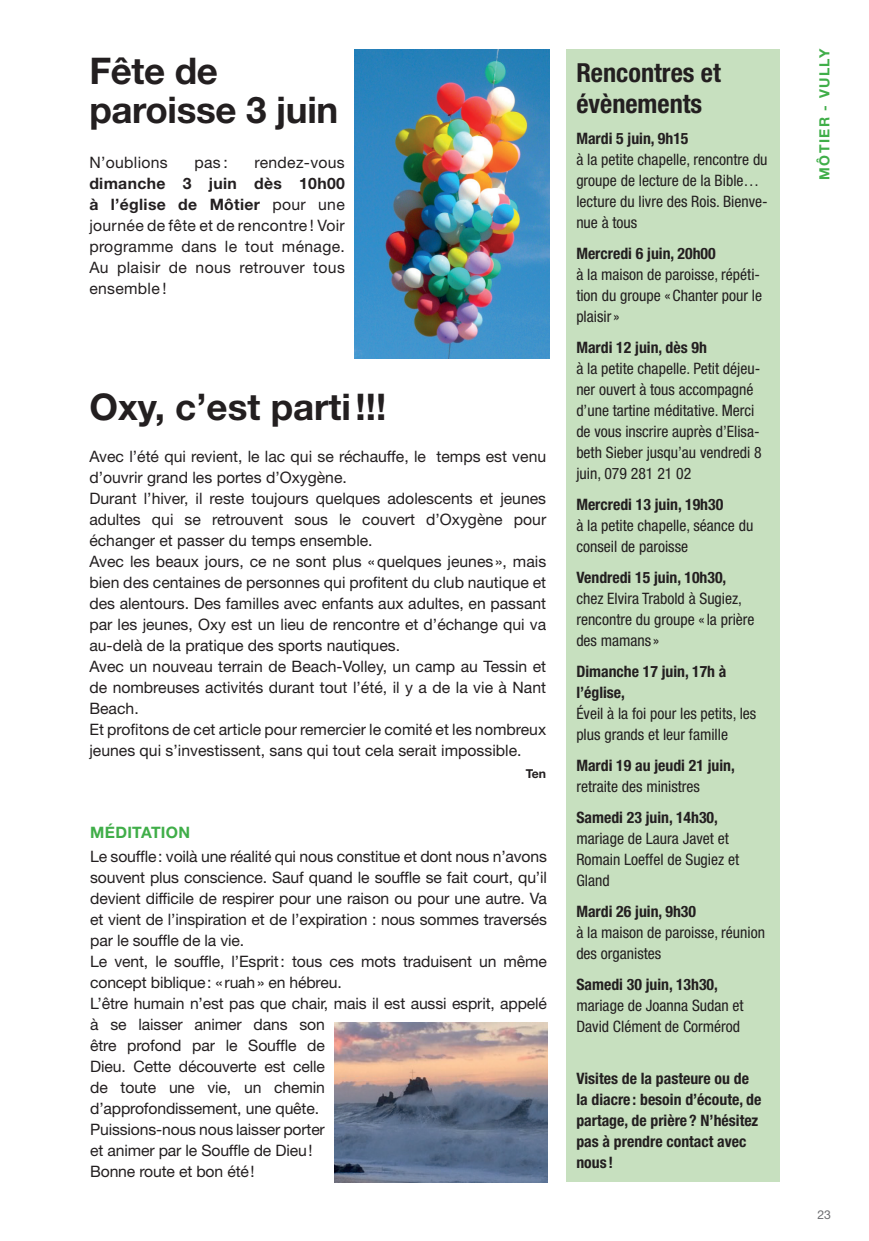
<style>
.page{position:relative;width:869px;height:1241px;background:#fff}
.page>*{position:absolute;margin:0;border:0;box-sizing:border-box;transform-origin:0 0}
.t1{font:700 36.75px/38.5px "Helvetica Neue LT Std";letter-spacing:-.01em;color:#231f20}
.t2{font:700 condensed 26.25px/31.5px "Helvetica Neue LT Std";color:#231f20}
.t3{font:15.75px/21px "Helvetica Neue LT Std";color:#231f20}
.t4{font:condensed 15.75px/21px "Helvetica Neue LT Std";color:#231f20}
.t5{font:700 condensed 15.75px/21px "Helvetica Neue LT Std";color:#231f20}
.t6{font:15.75px "Helvetica Neue LT Std";letter-spacing:.02em;color:#231f20}
.t7{font:700 15.75px "Helvetica Neue LT Std";letter-spacing:.02em;color:#40ae49}
.t8{font:700 14px "Helvetica Neue LT Std";letter-spacing:.1em;color:#40ae49}
.t9{font:700 12.25px "Helvetica Neue LT Std";color:#231f20}
.t10{font:12.25px "Helvetica Neue LT Std";color:#6c6d70}
.s1{font-weight:700}
</style>
<div class="page">
<div style="left:566px;top:49px;width:213px;height:1132px;background:#c7e0bf"></div>
<img style="left:334px;top:1022px;width:213px;height:159px">
<img style="left:354px;top:50px;width:195px;height:308px">
<h1 class="t1" style="left:89px;top:51px;width:250px">Fête de paroisse 3 juin</h1>
<p class="t6" style="left:89px;top:153px;width:80px">N’oublions</p>
<p class="t3" style="left:194px;top:152px;width:35px">pas :</p>
<p class="t6" style="left:254px;top:153px;width:92px">rendez-vous</p>
<p class="t3" style="left:89px;top:173px;width:257px;text-align:justify"><span class="s1">dimanche 3 juin dès 10h00 à l’église de Môtier</span> pour une journée de fête et de rencontre ! Voir programme dans le tout ménage.<br>Au plaisir de nous retrouver tous ensemble !</p>
<h1 class="t1" style="left:89px;top:387px;width:298px">Oxy, c’est parti!!!</h1>
<p class="t3" style="left:89px;top:446px;width:458px">Avec l’été qui revient, le lac qui se réchauffe, le temps est venu d’ouvrir grand les portes d’Oxygène.<br>Durant l’hiver, il reste toujours quelques adolescents et jeunes adultes qui se retrouvent sous le couvert d’Oxygène pour échanger et passer du temps ensemble.<br>Avec les beaux jours, ce ne sont plus «quelques jeunes », mais bien des centaines de personnes qui profitent du club nautique et des alentours. Des familles avec enfants aux adultes, en passant par les jeunes, Oxy est un lieu de rencontre et d’échange qui va au-delà de la pratique des sports nautiques.<br>Avec un nouveau terrain de Beach-Volley, un camp au Tessin et de nombreuses activités durant tout l’été, il y a de la vie à Nant Beach.<br>Et profitons de cet article pour remercier le comité et les nombreux jeunes qui s’investissent, sans qui tout cela serait impossible.</p>
<p class="t9" style="left:525px;top:765px;width:22px">Ten</p>
<p class="t7" style="left:90px;top:822px;width:101px">MÉDITATION</p>
<p class="t3" style="left:90px;top:845px;width:458px">Le souffle: voilà une réalité qui nous constitue et dont nous n’avons souvent plus conscience. Sauf quand le souffle se fait court, qu’il devient difficile de respirer pour une raison ou pour une autre. Va et vient de l’inspiration et de l’expiration : nous sommes traversés par le souffle de la vie.<br>Le vent, le souffle, l’Esprit: tous ces mots traduisent un même concept biblique: «ruah» en hébreu.<br>L’être humain n’est pas que chair, mais il est aussi esprit, appelé à se laisser animer dans son<br>être profond par le Souffle de<br>Dieu. Cette découverte est celle<br>de toute une vie, un chemin<br>d’approfondissement, une quête.<br>Puissions-nous nous laisser porter<br>et animer par le Souffle de Dieu!<br>Bonne route et bon été!</p>
<h2 class="t2" style="left:576px;top:56px;width:146px">Rencontres et évènements</h2>
<p class="t5" style="left:576px;top:128px;width:114px">Mardi 5 juin, 9h15</p>
<p class="t4" style="left:576px;top:149px;width:193px">à la petite chapelle, rencontre du groupe de lecture de la Bible… lecture du livre des Rois. Bienve&shy;nue à tous</p>
<p class="t5" style="left:576px;top:243px;width:141px">Mercredi 6 juin, 20h00</p>
<p class="t4" style="left:576px;top:264px;width:187px">à la maison de paroisse, répéti&shy;tion du groupe «Chanter pour le plaisir»</p>
<p class="t5" style="left:576px;top:336px;width:132px">Mardi 12 juin, dès 9h</p>
<p class="t4" style="left:576px;top:358px;width:187px">à la petite chapelle. Petit déjeu&shy;ner ouvert à tous accompagné d’une tartine méditative. Merci de vous inscrire auprès d’Elisa&shy;beth Sieber jusqu’au vendredi 8 juin, 079 281 21 02</p>
<p class="t5" style="left:576px;top:493px;width:148px">Mercredi 13 juin, 19h30</p>
<p class="t4" style="left:576px;top:514px;width:178px">à la petite chapelle, séance du conseil de paroisse</p>
<p class="t5" style="left:576px;top:566px;width:151px">Vendredi 15 juin, 10h30,</p>
<p class="t4" style="left:576px;top:587px;width:180px">chez Elvira Trabold à Sugiez, rencontre du groupe «la prière des mamans »</p>
<p class="t5" style="left:576px;top:660px;width:151px">Dimanche 17 juin, 17h à l’église,</p>
<p class="t4" style="left:576px;top:702px;width:181px">Éveil à la foi pour les petits, les plus grands et leur famille</p>
<p class="t5" style="left:576px;top:754px;width:160px">Mardi 19 au jeudi 21 juin,</p>
<p class="t4" style="left:576px;top:775px;width:125px">retraite des ministres</p>
<p class="t5" style="left:576px;top:806px;width:143px">Samedi 23 juin, 14h30,</p>
<p class="t4" style="left:576px;top:827px;width:164px">mariage de Laura Javet et<br>Romain Loeffel de Sugiez et<br>Gland</p>
<p class="t5" style="left:576px;top:900px;width:121px">Mardi 26 juin, 9h30</p>
<p class="t4" style="left:576px;top:921px;width:190px">à la maison de paroisse, réunion des organistes</p>
<p class="t5" style="left:576px;top:973px;width:143px">Samedi 30 juin, 13h30,</p>
<p class="t4" style="left:576px;top:994px;width:169px">mariage de Joanna Sudan et<br>David Clément de Cormérod</p>
<p class="t5" style="left:576px;top:1067px;width:186px">Visites de la pasteure ou de la diacre : besoin d’écoute, de partage, de prière ? N’hésitez pas à prendre contact avec nous !</p>
<p class="t8" style="left:815px;top:180px;width:132px;rotate:-90deg">MÔTIER - VULLY</p>
<p class="t10" style="left:817px;top:1206px;width:15px">23</p>
</div>
